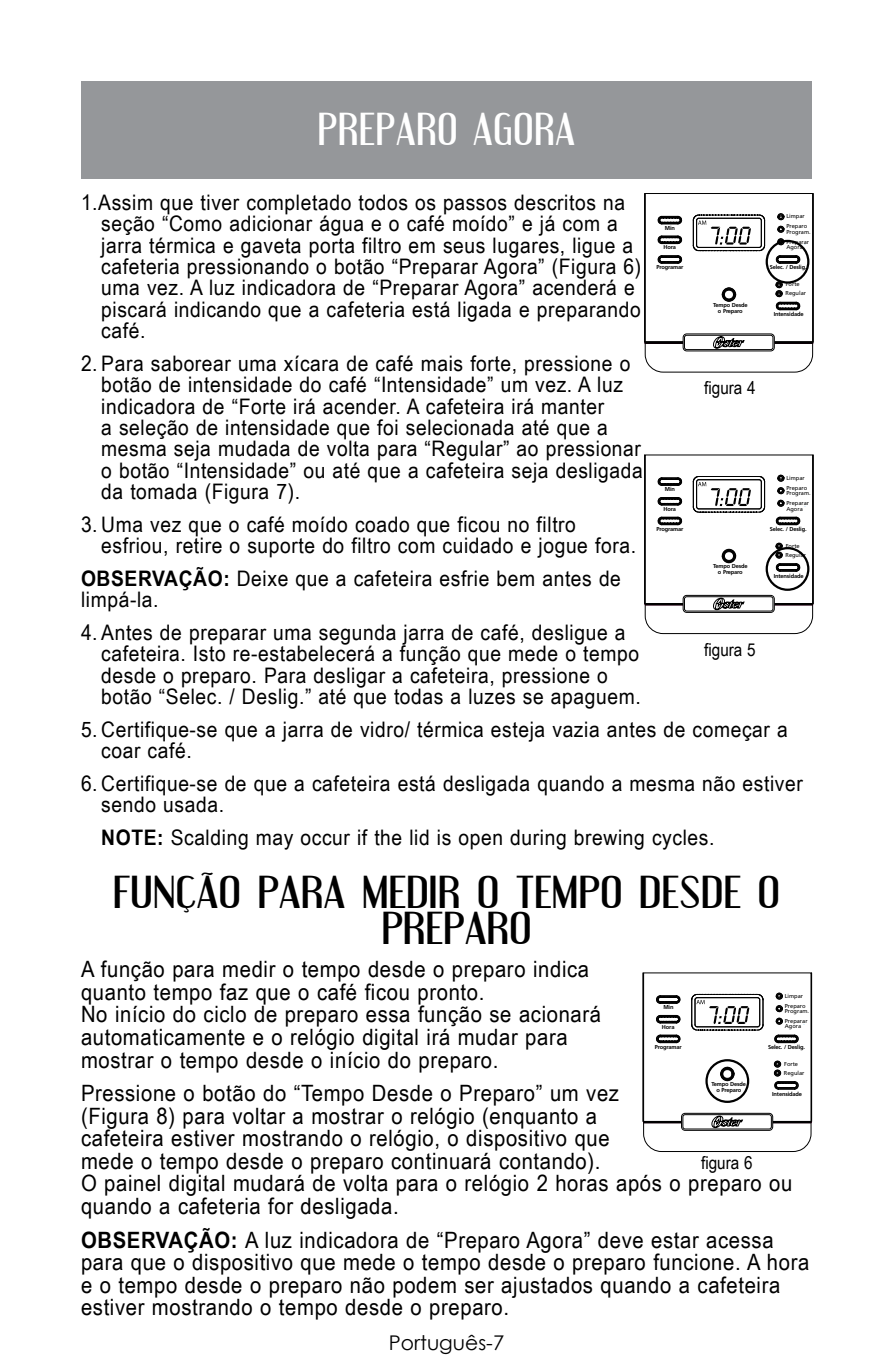
<style>
.page{position:relative;width:893px;height:1372px;background:#fff}
.page>*{position:absolute;margin:0;border:0;box-sizing:border-box;transform-origin:0 0}
.t1{font:40.5px "Engebrechtre";color:#000;scale:1.1 1}
.t2{font:40.5px "Engebrechtre";letter-spacing:.04em;color:#fff}
.t3{font:22.5px/22.5px "Arial Narrow";letter-spacing:.025em;color:#000;scale:1.1 1}
.t4{font:21.38px/21.4px "Arial Narrow";letter-spacing:.025em;color:#000;scale:1.1 1}
.t5{font:20.25px "Century Gothic";color:#000}
.t6{font:17.78px "Arial Narrow";color:#000;scale:1.05 1}
.t7{font:700 5.62px/6.1px "Frutiger";letter-spacing:-.025em;color:#000;text-align:center}
.t8{font:5.62px/5.4px "Frutiger";color:#000}
.s1{font-weight:700}
</style>
<div class="page">
<hr style="left:811px;top:972px;width:1px;height:149px;background:#000">
<svg style="left:643px;top:972px;width:168px;height:179px"></svg>
<div style="left:81px;top:81px;width:731px;height:97px;background:#95979a"></div>
<hr style="left:644px;top:193px;width:1px;height:149px;background:#000">
<hr style="left:813px;top:193px;width:1px;height:149px;background:#000">
<svg style="left:645px;top:193px;width:168px;height:179px"></svg>
<hr style="left:644px;top:455px;width:1px;height:148px;background:#000">
<hr style="left:813px;top:455px;width:1px;height:148px;background:#000">
<svg style="left:645px;top:455px;width:168px;height:178px"></svg>
<div style="left:705px;top:1059px;width:44px;height:43px;border:2px solid #000;border-radius:50%"></div>
<div style="left:766px;top:547px;width:43px;height:44px;border:2px solid #000;border-radius:50%"></div>
<div style="left:766px;top:240px;width:43px;height:44px;border:2px solid #000;border-radius:50%"></div>
<h1 class="t2" style="left:318px;top:105px;width:258px">PREPARO AGORA</h1>
<p class="t4" style="left:101px;top:191px;width:492px;text-indent:-20px">1.Assim que tiver completado todos os passos descritos na seção “Como adicionar água e o café moído” e já com a jarra térmica e gaveta porta filtro em seus lugares, ligue a cafeteria pressionando o botão “Preparar Agora” (Figura 6) uma vez. A luz indicadora de “Preparar Agora” acenderá e piscará indicando que a cafeteria está ligada e preparando café.</p>
<p class="t4" style="left:101px;top:352px;width:494px;text-indent:-20px">2. Para saborear uma xícara de café mais forte, pressione o botão de intensidade do café “Intensidade” um vez. A luz indicadora de “Forte irá acender. A cafeteira irá manter<br>a seleção de intensidade que foi selecionada até que a mesma seja mudada de volta para “Regular” ao pressionar o botão “Intensidade” ou até que a cafeteira seja desligada da tomada (Figura 7).</p>
<p class="t4" style="left:101px;top:512px;width:488px;text-indent:-20px">3. Uma vez que o café moído coado que ficou no filtro esfriou, retire o suporte do filtro com cuidado e jogue fora.</p>
<p class="t4" style="left:81px;top:566px;width:492px"><span class="s1">OBSERVAÇÃO:</span> Deixe que a cafeteira esfrie bem antes de limpá-la.</p>
<p class="t4" style="left:101px;top:620px;width:492px;text-indent:-20px">4. Antes de preparar uma segunda jarra de café, desligue a cafeteira. Isto re-estabelecerá a função que mede o tempo desde o preparo. Para desligar a cafeteira, pressione o botão “Selec. / Deslig.” até que todas a luzes se apaguem.</p>
<p class="t4" style="left:101px;top:717px;width:626px;text-indent:-20px">5. Certifique-se que a jarra de vidro/ térmica esteja vazia antes de começar a coar café.</p>
<p class="t4" style="left:101px;top:771px;width:639px;text-indent:-20px">6. Certifique-se de que a cafeteira está desligada quando a mesma não estiver sendo usada.</p>
<p class="t4" style="left:101px;top:825px;width:559px"><span class="s1">NOTE:</span> Scalding may occur if the lid is open during brewing cycles.</p>
<h1 class="t1" style="left:113px;top:867px;width:37px">FUNÇÃO</h1>
<h1 class="t1" style="left:258px;top:867px;width:21px">PARA</h1>
<h1 class="t1" style="left:362px;top:867px;width:19px">MEDIR</h1>
<h1 class="t1" style="left:477px;top:867px;width:56px">O TEMPO</h1>
<h1 class="t1" style="left:640px;top:867px;width:20px">DESDE</h1>
<h1 class="t1" style="left:758px;top:867px;width:17px">O</h1>
<h1 class="t1" style="left:382px;top:903px;width:21px">PREPARO</h1>
<p class="t3" style="left:81px;top:957px;width:474px">A função para medir o tempo desde o preparo indica quanto tempo faz que o café ficou pronto.<br>No início do ciclo de preparo essa função se acionará automaticamente e o relógio digital irá mudar para mostrar o tempo desde o início do preparo.</p>
<p class="t3" style="left:81px;top:1081px;width:648px">Pressione o botão do “Tempo Desde o Preparo” um vez<br>(Figura 8) para voltar a mostrar o relógio (enquanto a<br>cafeteira estiver mostrando o relógio, o dispositivo que<br>mede o tempo desde o preparo continuará contando).<br>O painel digital mudará de volta para o relógio 2 horas após o preparo ou quando a cafeteria for desligada.</p>
<p class="t3" style="left:81px;top:1227px;width:664px"><span class="s1">OBSERVAÇÃO:</span> A luz indicadora de “Preparo Agora” deve estar acessa para que o dispositivo que mede o tempo desde o preparo funcione. A hora e o tempo desde o preparo não podem ser ajustados quando a cafeteira estiver mostrando o tempo desde o preparo.</p>
<p class="t8" style="left:786px;top:214px;width:20px">Limpar</p>
<p class="t8" style="left:786px;top:223px;width:26px">Preparo<br>Program.</p>
<p class="t8" style="left:786px;top:239px;width:24px">Preparar<br>Agora</p>
<p class="t8" style="left:785px;top:279px;width:22px;line-height:9px">Forte<br>Regular</p>
<p class="t7" style="left:665px;top:225px;width:12px">Min</p>
<p class="t7" style="left:664px;top:244px;width:14px">Hora</p>
<p class="t7" style="left:770px;top:264px;width:38px">Selec. / Deslig.</p>
<p class="t7" style="left:656px;top:264px;width:28px">Programar</p>
<p class="t7" style="left:713px;top:302px;width:36px">Tempo Desde o Preparo</p>
<p class="t7" style="left:774px;top:311px;width:31px">Intensidade</p>
<p class="t6" style="left:704px;top:375px;width:50px">figura 4</p>
<p class="t8" style="left:786px;top:475px;width:20px">Limpar</p>
<p class="t8" style="left:786px;top:485px;width:26px">Preparo<br>Program.</p>
<p class="t8" style="left:786px;top:500px;width:24px">Preparar<br>Agora</p>
<p class="t8" style="left:785px;top:541px;width:22px;line-height:9px">Forte<br>Regular</p>
<p class="t7" style="left:665px;top:486px;width:12px">Min</p>
<p class="t7" style="left:664px;top:506px;width:14px">Hora</p>
<p class="t7" style="left:770px;top:525px;width:38px">Selec. / Deslig.</p>
<p class="t7" style="left:656px;top:525px;width:28px">Programar</p>
<p class="t7" style="left:713px;top:563px;width:36px">Tempo Desde o Preparo</p>
<p class="t7" style="left:774px;top:572px;width:31px">Intensidade</p>
<p class="t6" style="left:704px;top:636px;width:50px">figura 5</p>
<p class="t8" style="left:785px;top:993px;width:20px">Limpar</p>
<p class="t8" style="left:785px;top:1002px;width:26px">Preparo<br>Program.</p>
<p class="t8" style="left:785px;top:1018px;width:24px">Preparar<br>Agora</p>
<p class="t8" style="left:784px;top:1058px;width:22px;line-height:9px">Forte<br>Regular</p>
<p class="t7" style="left:663px;top:1004px;width:12px">Min</p>
<p class="t7" style="left:662px;top:1023px;width:14px">Hora</p>
<p class="t7" style="left:768px;top:1043px;width:38px">Selec. / Deslig.</p>
<p class="t7" style="left:655px;top:1043px;width:28px">Programar</p>
<p class="t7" style="left:711px;top:1081px;width:36px">Tempo Desde o Preparo</p>
<p class="t7" style="left:772px;top:1090px;width:31px">Intensidade</p>
<p class="t6" style="left:701px;top:1149px;width:50px">figura 6</p>
<p class="t5" style="left:389px;top:1330px;width:117px">Português-7</p>
</div>
